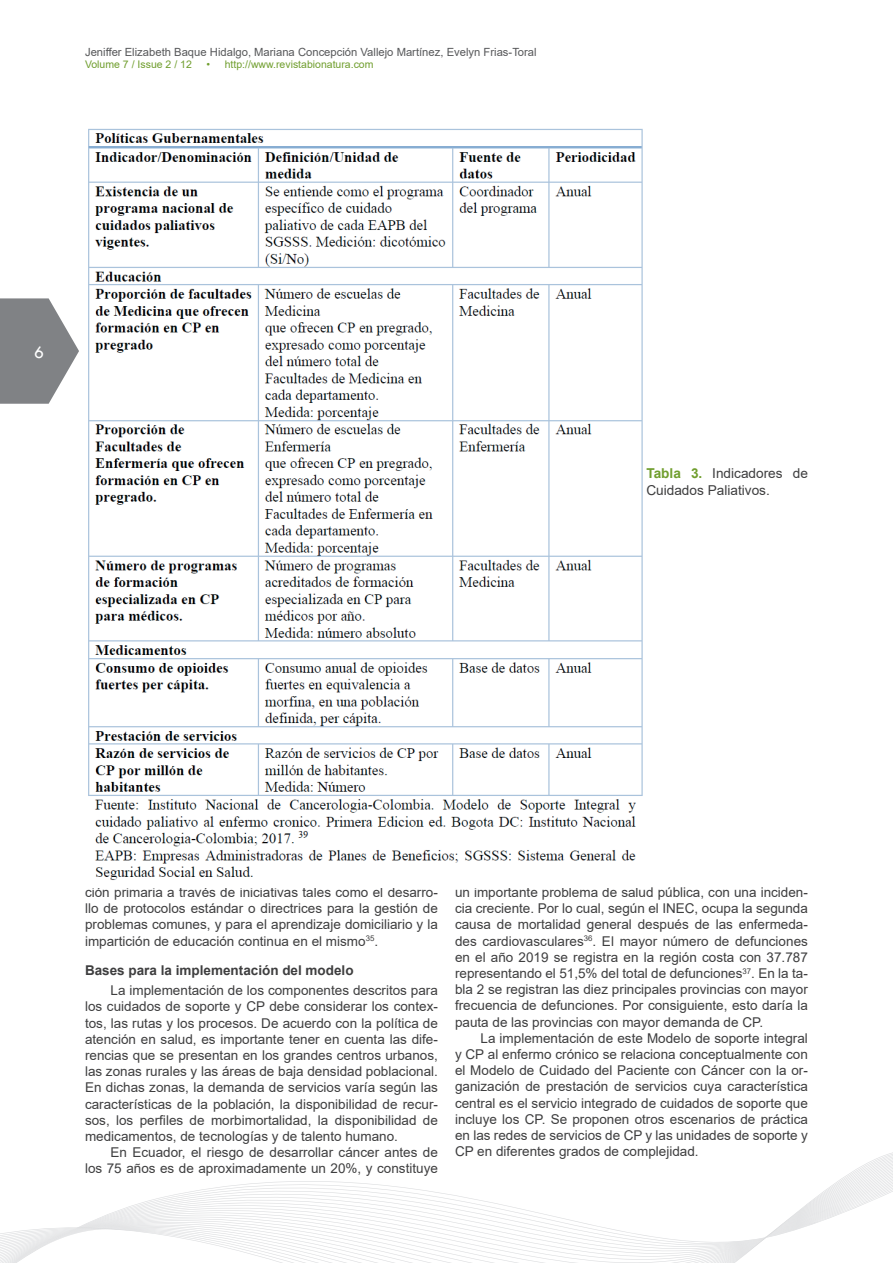
<style>
.page{position:relative;width:893px;height:1263px;background:#fff}
.page>*{position:absolute;margin:0;border:0;box-sizing:border-box;transform-origin:0 0}
.t1{font:18px "Tw Cen";color:#fff}
.t2{font:13.65px/16.4px "Arial";color:#3e3e3f}
.t3{font:13.5px/16.2px "Arial";color:#3e3e3f;text-align:justify}
.t4{font:700 13.5px "Arial";color:#3e3e3f}
.t5{font:11.25px "Arial";color:#57585a}
.t6{font:10.5px "Arial";color:#709e2e}
.s1{font-weight:700;color:#709e2e}
</style>
<div class="page">
<svg style="left:0;top:298px;width:79px;height:106px"></svg>
<svg style="left:0;top:1152px;width:893px;height:111px"></svg>
<img style="left:88px;top:128px;width:555px;height:752px">
<p class="t5" style="left:85px;top:44px;width:453px">Jeniffer Elizabeth Baque Hidalgo, Mariana Concepción Vallejo Martínez, Evelyn Frias-Toral</p>
<p class="t6" style="left:85px;top:57px;width:108px">Volume 7 / Issue 2 / 12</p>
<p class="t6" style="left:206px;top:57px;width:169px">• http://www.revistabionatura.com</p>
<h1 class="t1" style="left:34px;top:341px;width:11px">6</h1>
<p class="t2" style="left:646px;top:465px;width:163px"><span class="s1">Tabla 3.</span> Indicadores de<br>Cuidados Paliativos.</p>
<p class="t3" style="left:85px;top:884px;width:354px">ción primaria a través de iniciativas tales como el desarro&shy;llo de protocolos estándar o directrices para la gestión de problemas comunes, y para el aprendizaje domiciliario y la impartición de educación continua en el mismo<sup>35</sup>.</p>
<p class="t4" style="left:85px;top:960px;width:270px">Bases para la implementación del modelo</p>
<p class="t3" style="left:85px;top:982px;width:354px;text-indent:26px">La implementación de los componentes descritos para los cuidados de soporte y CP debe considerar los contex&shy;tos, las rutas y los procesos. De acuerdo con la política de atención en salud, es importante tener en cuenta las dife&shy;rencias que se presentan en los grandes centros urbanos, las zonas rurales y las áreas de baja densidad poblacional.<br>En dichas zonas, la demanda de servicios varía según las características de la población, la disponibilidad de recur&shy;sos, los perfiles de morbimortalidad, la disponibilidad de medicamentos, de tecnologías y de talento humano.</p>
<p class="t3" style="left:85px;top:1144px;width:354px;text-align:right">En Ecuador, el riesgo de desarrollar cáncer antes de<br>los 75 años es de aproximadamente un 20%, y constituye</p>
<p class="t3" style="left:455px;top:884px;width:354px">un importante problema de salud pública, con una inciden&shy;cia creciente. Por lo cual, según el INEC, ocupa la segunda causa de mortalidad general después de las enfermeda&shy;des cardiovasculares<sup>36</sup>. El mayor número de defunciones en el año 2019 se registra en la región costa con 37.787 representando el 51,5% del total de defunciones<sup>37</sup>. En la ta&shy;bla 2 se registran las diez principales provincias con mayor frecuencia de defunciones. Por consiguiente, esto daría la pauta de las provincias con mayor demanda de CP.</p>
<p class="t3" style="left:455px;top:1030px;width:354px;text-indent:26px">La implementación de este Modelo de soporte integral y CP al enfermo crónico se relaciona conceptualmente con el Modelo de Cuidado del Paciente con Cáncer con la or&shy;ganización de prestación de servicios cuya característica central es el servicio integrado de cuidados de soporte que incluye los CP. Se proponen otros escenarios de práctica en las redes de servicios de CP y las unidades de soporte y CP en diferentes grados de complejidad.</p>
</div>
